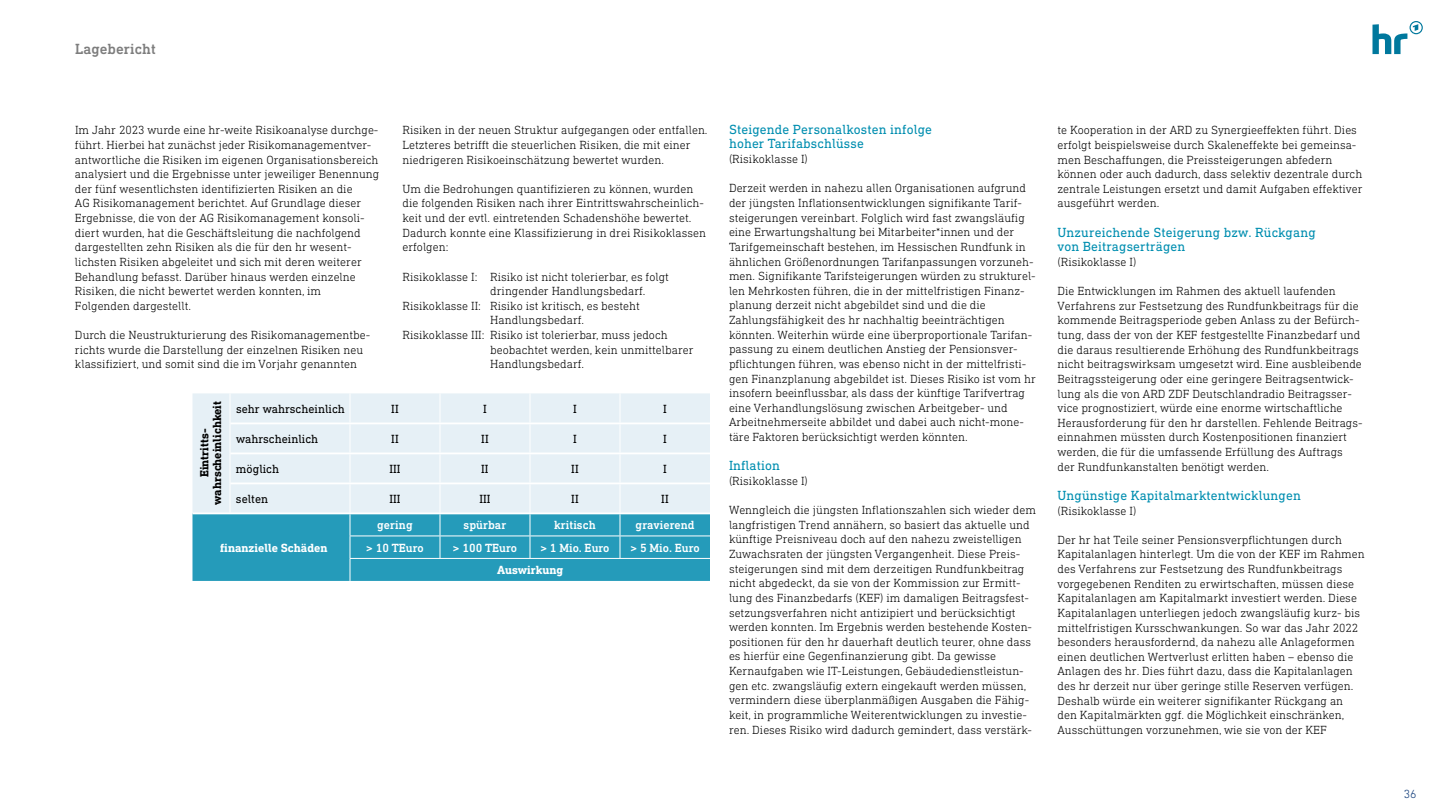
<style>
.page{position:relative;width:1440px;height:810px;background:#fff}
.page>*{position:absolute;margin:0;border:0;box-sizing:border-box;transform-origin:0 0}
.t1{font:500 15px "DIN Next Slab Pro";letter-spacing:.005em;color:#7d7d7d}
.t2{font:13.5px/14.6px "DIN Next Slab Pro";letter-spacing:.01em;color:#008eb0}
.t3{font:12.08px "DIN Next Slab Pro";color:#000}
.t4{font:500 12.08px "DIN Next Slab Pro";color:#fff}
.t5{font:700 12.08px "DIN Next Slab Pro";color:#fff}
.t6{font:700 12.08px/12.8px "DIN Next Slab Pro";color:#000;text-align:center}
.t7{font:300 12px/14.6px "DIN Next Slab Pro";color:#000}
.t8{font:300 12px "DIN Next Slab Pro";color:#0e3a78}
</style>
<div class="page">
<svg style="left:1373px;top:21px;width:50px;height:33px"></svg>
<svg style="left:193px;top:393px;width:517px;height:31px;background:#e6f0f6"></svg>
<hr style="left:230px;top:393px;width:1px;height:30px;background:#fff">
<hr style="left:350px;top:393px;width:1px;height:30px;background:#fff">
<hr style="left:440px;top:393px;width:1px;height:30px;background:#fff">
<hr style="left:530px;top:393px;width:1px;height:30px;background:#fff">
<hr style="left:620px;top:393px;width:1px;height:30px;background:#fff">
<svg style="left:193px;top:424px;width:517px;height:157px;background:#95ccdd"></svg>
<hr style="left:230px;top:423px;width:120px;height:1px;background:#fff">
<hr style="left:350px;top:423px;width:90px;height:1px;background:#fff">
<hr style="left:440px;top:423px;width:90px;height:1px;background:#fff">
<hr style="left:530px;top:423px;width:90px;height:1px;background:#fff">
<hr style="left:620px;top:423px;width:90px;height:1px;background:#fff">
<hr style="left:230px;top:453px;width:120px;height:1px;background:#fff">
<hr style="left:350px;top:453px;width:90px;height:1px;background:#fff">
<hr style="left:440px;top:453px;width:90px;height:1px;background:#fff">
<hr style="left:530px;top:453px;width:90px;height:1px;background:#fff">
<hr style="left:620px;top:453px;width:90px;height:1px;background:#fff">
<hr style="left:230px;top:483px;width:120px;height:1px;background:#fff">
<hr style="left:350px;top:483px;width:90px;height:1px;background:#fff">
<hr style="left:440px;top:483px;width:90px;height:1px;background:#fff">
<hr style="left:530px;top:483px;width:90px;height:1px;background:#fff">
<hr style="left:620px;top:483px;width:90px;height:1px;background:#fff">
<hr style="left:193px;top:513px;width:37px;height:1px;background:#fff">
<hr style="left:230px;top:513px;width:120px;height:1px;background:#fff">
<hr style="left:350px;top:513px;width:90px;height:1px;background:#fff">
<hr style="left:440px;top:513px;width:90px;height:1px;background:#fff">
<hr style="left:530px;top:513px;width:90px;height:1px;background:#fff">
<hr style="left:620px;top:513px;width:90px;height:1px;background:#fff">
<p class="t1" style="left:75px;top:40px;width:82px">Lagebericht</p>
<p class="t7" style="left:75px;top:123px;width:306px">Im Jahr 2023 wurde eine hr-weite Risikoanalyse durchge&shy;führt. Hierbei hat zunächst jeder Risikomanagementver&shy;antwortliche die Risiken im eigenen Organisationsbereich analysiert und die Ergebnisse unter jeweiliger Benennung der fünf wesentlichsten identifizierten Risiken an die<br>AG Risikomanagement berichtet. Auf Grundlage dieser Ergebnisse, die von der AG Risikomanagement konsoli&shy;diert wurden, hat die Geschäftsleitung die nachfolgend dargestellten zehn Risiken als die für den hr wesent&shy;lichsten Risiken abgeleitet und sich mit deren weiterer Behandlung befasst. Darüber hinaus werden einzelne Risiken, die nicht bewertet werden konnten, im Folgenden dargestellt.</p>
<p class="t7" style="left:75px;top:328px;width:297px">Durch die Neustrukturierung des Risikomanagementbe&shy;richts wurde die Darstellung der einzelnen Risiken neu klassifiziert, und somit sind die im Vorjahr genannten</p>
<p class="t7" style="left:403px;top:123px;width:307px">Risiken in der neuen Struktur aufgegangen oder entfallen.<br>Letzteres betrifft die steuerlichen Risiken, die mit einer niedrigeren Risikoeinschätzung bewertet wurden.</p>
<p class="t7" style="left:403px;top:181px;width:305px">Um die Bedrohungen quantifizieren zu können, wurden die folgenden Risiken nach ihrer Eintrittswahrscheinlich&shy;keit und der evtl. eintretenden Schadenshöhe bewertet.<br>Dadurch konnte eine Klassifizierung in drei Risikoklassen erfolgen:</p>
<p class="t7" style="left:403px;top:269px;width:268px">Risikoklasse I: Risiko ist nicht tolerierbar, es folgt</p>
<p class="t7" style="left:490px;top:284px;width:157px">dringender Handlungsbedarf.</p>
<p class="t7" style="left:403px;top:298px;width:239px">Risikoklasse II: Risiko ist kritisch, es besteht</p>
<p class="t7" style="left:490px;top:313px;width:95px">Handlungsbedarf.</p>
<p class="t7" style="left:403px;top:328px;width:267px">Risikoklasse III: Risiko ist tolerierbar, muss jedoch</p>
<p class="t7" style="left:490px;top:342px;width:205px">beobachtet werden, kein unmittelbarer</p>
<p class="t7" style="left:490px;top:357px;width:95px">Handlungsbedarf.</p>
<p class="t6" style="left:198px;top:505px;width:106px;rotate:-90deg">Eintritts&shy;wahrscheinlichkeit</p>
<p class="t3" style="left:236px;top:401px;width:110px">sehr wahrscheinlich</p>
<p class="t3" style="left:391px;top:402px;width:9px">II</p>
<p class="t3" style="left:483px;top:402px;width:5px">I</p>
<p class="t3" style="left:573px;top:402px;width:5px">I</p>
<p class="t3" style="left:663px;top:402px;width:5px">I</p>
<p class="t3" style="left:236px;top:432px;width:84px">wahrscheinlich</p>
<p class="t3" style="left:391px;top:432px;width:9px">II</p>
<p class="t3" style="left:481px;top:432px;width:9px">II</p>
<p class="t3" style="left:573px;top:432px;width:5px">I</p>
<p class="t3" style="left:663px;top:432px;width:5px">I</p>
<p class="t3" style="left:236px;top:462px;width:45px">möglich</p>
<p class="t3" style="left:389px;top:462px;width:13px">III</p>
<p class="t3" style="left:481px;top:462px;width:9px">II</p>
<p class="t3" style="left:571px;top:462px;width:9px">II</p>
<p class="t3" style="left:663px;top:462px;width:5px">I</p>
<p class="t3" style="left:236px;top:492px;width:34px">selten</p>
<p class="t3" style="left:389px;top:492px;width:13px">III</p>
<p class="t3" style="left:479px;top:492px;width:13px">III</p>
<p class="t3" style="left:571px;top:492px;width:9px">II</p>
<p class="t3" style="left:661px;top:492px;width:9px">II</p>
<p class="t5" style="left:220px;top:541px;width:109px">finanzielle Schäden</p>
<p class="t4" style="left:377px;top:518px;width:37px">gering</p>
<p class="t4" style="left:464px;top:518px;width:44px">spürbar</p>
<p class="t4" style="left:554px;top:518px;width:43px">kritisch</p>
<p class="t4" style="left:636px;top:518px;width:61px">gravierend</p>
<p class="t4" style="left:366px;top:541px;width:59px">&gt; 10 TEuro</p>
<p class="t4" style="left:453px;top:541px;width:66px">&gt; 100 TEuro</p>
<p class="t4" style="left:540px;top:541px;width:71px">&gt; 1 Mio. Euro</p>
<p class="t4" style="left:631px;top:541px;width:71px">&gt; 5 Mio. Euro</p>
<p class="t5" style="left:497px;top:563px;width:68px">Auswirkung</p>
<p class="t2" style="left:729px;top:122px;width:205px">Steigende Personalkosten infolge hoher Tarifabschlüsse</p>
<p class="t7" style="left:729px;top:152px;width:80px">(Risikoklasse I)</p>
<p class="t7" style="left:729px;top:181px;width:308px">Derzeit werden in nahezu allen Organisationen aufgrund der jüngsten Inflationsentwicklungen signifikante Tarif&shy;steigerungen vereinbart. Folglich wird fast zwangsläufig eine Erwartungshaltung bei Mitarbeiter*innen und der Tarifgemeinschaft bestehen, im Hessischen Rundfunk in ähnlichen Größenordnungen Tarifanpassungen vorzuneh&shy;men. Signifikante Tarifsteigerungen würden zu strukturel&shy;len Mehrkosten führen, die in der mittelfristigen Finanz&shy;planung derzeit nicht abgebildet sind und die die Zahlungsfähigkeit des hr nachhaltig beeinträchtigen könnten. Weiterhin würde eine überproportionale Tarifan&shy;passung zu einem deutlichen Anstieg der Pensionsver&shy;pflichtungen führen, was ebenso nicht in der mittelfristi&shy;gen Finanzplanung abgebildet ist. Dieses Risiko ist vom hr insofern beeinflussbar, als dass der künftige Tarifvertrag eine Verhandlungslösung zwischen Arbeitgeber- und Arbeitnehmerseite abbildet und dabei auch nicht-mone&shy;täre Faktoren berücksichtigt werden könnten.</p>
<p class="t2" style="left:729px;top:458px;width:53px">Inflation</p>
<p class="t7" style="left:729px;top:473px;width:80px">(Risikoklasse I)</p>
<p class="t7" style="left:729px;top:503px;width:308px">Wenngleich die jüngsten Inflationszahlen sich wieder dem langfristigen Trend annähern, so basiert das aktuelle und künftige Preisniveau doch auf den nahezu zweistelligen Zuwachsraten der jüngsten Vergangenheit. Diese Preis&shy;steigerungen sind mit dem derzeitigen Rundfunkbeitrag nicht abgedeckt, da sie von der Kommission zur Ermitt&shy;lung des Finanzbedarfs (KEF) im damaligen Beitragsfest&shy;setzungsverfahren nicht antizipiert und berücksichtigt werden konnten. Im Ergebnis werden bestehende Kosten&shy;positionen für den hr dauerhaft deutlich teurer, ohne dass es hierfür eine Gegenfinanzierung gibt. Da gewisse Kernaufgaben wie IT-Leistungen, Gebäudedienstleistun&shy;gen etc. zwangsläufig extern eingekauft werden müssen, vermindern diese überplanmäßigen Ausgaben die Fähig&shy;keit, in programmliche Weiterentwicklungen zu investie&shy;ren. Dieses Risiko wird dadurch gemindert, dass verstärk-</p>
<p class="t7" style="left:1058px;top:123px;width:307px">te Kooperation in der ARD zu Synergieeffekten führt. Dies erfolgt beispielsweise durch Skaleneffekte bei gemeinsa&shy;men Beschaffungen, die Preissteigerungen abfedern können oder auch dadurch, dass selektiv dezentrale durch zentrale Leistungen ersetzt und damit Aufgaben effektiver ausgeführt werden.</p>
<p class="t2" style="left:1058px;top:225px;width:260px">Unzureichende Steigerung bzw. Rückgang von Beitragserträgen</p>
<p class="t7" style="left:1058px;top:254px;width:80px">(Risikoklasse I)</p>
<p class="t7" style="left:1058px;top:284px;width:307px">Die Entwicklungen im Rahmen des aktuell laufenden Verfahrens zur Festsetzung des Rundfunkbeitrags für die kommende Beitragsperiode geben Anlass zu der Befürch&shy;tung, dass der von der KEF festgestellte Finanzbedarf und die daraus resultierende Erhöhung des Rundfunkbeitrags nicht beitragswirksam umgesetzt wird. Eine ausbleibende Beitragssteigerung oder eine geringere Beitragsentwick&shy;lung als die von ARD ZDF Deutschlandradio Beitragsser&shy;vice prognostiziert, würde eine enorme wirtschaftliche Herausforderung für den hr darstellen. Fehlende Beitrags&shy;einnahmen müssten durch Kostenpositionen finanziert werden, die für die umfassende Erfüllung des Auftrags der Rundfunkanstalten benötigt werden.</p>
<p class="t2" style="left:1058px;top:488px;width:245px">Ungünstige Kapitalmarktentwicklungen</p>
<p class="t7" style="left:1058px;top:503px;width:80px">(Risikoklasse I)</p>
<p class="t7" style="left:1058px;top:532px;width:309px">Der hr hat Teile seiner Pensionsverpflichtungen durch Kapitalanlagen hinterlegt. Um die von der KEF im Rahmen des Verfahrens zur Festsetzung des Rundfunkbeitrags vorgegebenen Renditen zu erwirtschaften, müssen diese Kapitalanlagen am Kapitalmarkt investiert werden. Diese Kapitalanlagen unterliegen jedoch zwangsläufig kurz- bis mittelfristigen Kursschwankungen. So war das Jahr 2022 besonders herausfordernd, da nahezu alle Anlageformen einen deutlichen Wertverlust erlitten haben – ebenso die Anlagen des hr. Dies führt dazu, dass die Kapitalanlagen des hr derzeit nur über geringe stille Reserven verfügen.<br>Deshalb würde ein weiterer signifikanter Rückgang an den Kapitalmärkten ggf. die Möglichkeit einschränken, Ausschüttungen vorzunehmen, wie sie von der KEF</p>
<p class="t8" style="left:1404px;top:787px;width:14px">36</p>
</div>
